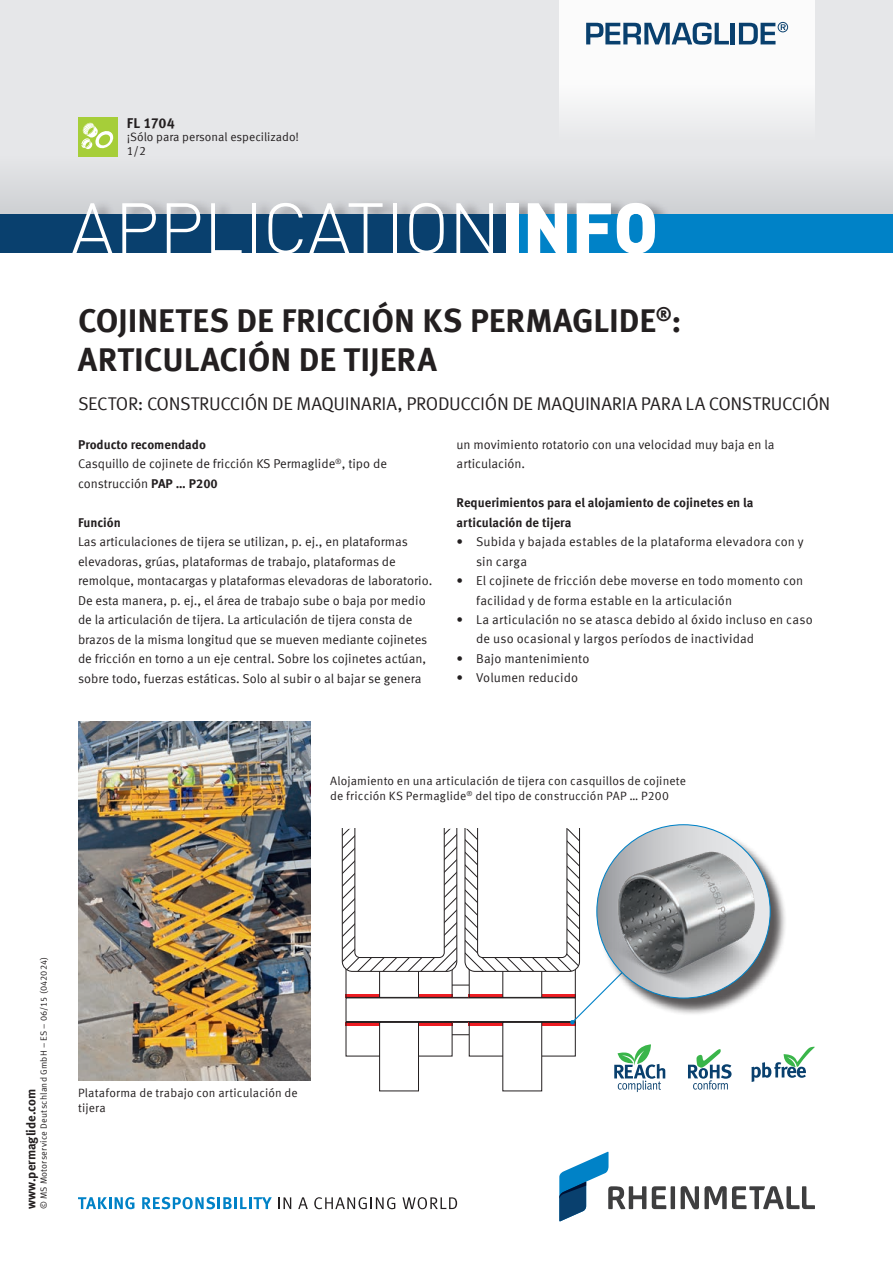
<style>
.page{position:relative;width:893px;height:1263px;background:#fff}
.page>*{position:absolute;margin:0;border:0;box-sizing:border-box;transform-origin:0 0}
.t1{font:300 70.5px "DIN Pro";color:#fff}
.t2{font:700 33px/39px "Meta Offc Pro";color:#231f20}
.t3{font:18.3px "Meta Offc Pro Norm";letter-spacing:-.02em;color:#231f20}
.t4{font:700 14.25px "Meta Offc Pro";letter-spacing:-.005em;color:#231f20}
.t5{font:12.75px/19.5px "Meta Offc Pro Norm";color:#231f20}
.t6{font:700 12.75px/19.5px "Meta Offc Pro";color:#231f20}
.t7{font:12px/14.7px "Meta Offc Pro Norm";letter-spacing:.01em;color:#231f20}
.t8{font:9px "Meta Offc Pro Norm";letter-spacing:.025em;color:#231f20}
.s1{font-weight:900}
.s2{font-family:"Meta Offc Pro";font-weight:700}
</style>
<div class="page">
<div style="left:0;top:0;width:893px;height:224px;background:#e6e7e9"></div>
<div style="left:0;top:156px;width:893px;height:58px;background:#dcdde0"></div>
<div style="left:74px;top:198px;width:600px;height:16px;background:#231f20;opacity:.4"></div>
<div style="left:0;top:214px;width:893px;height:39px;background:#09406e"></div>
<div style="left:507px;top:214px;width:386px;height:39px;background:#0082c7"></div>
<div style="left:78px;top:117px;width:39px;height:39px;background:#a6ce39"></div>
<svg style="left:81px;top:122px;width:33px;height:28px"></svg>
<div style="left:559px;top:0;width:256px;height:142px;background:linear-gradient(to bottom,#fff,#edeeef)"></div>
<svg style="left:586px;top:22px;width:143px;height:23px;background:#89a3b8"></svg>
<hr style="left:731px;top:23px;width:4px;height:21px;background:#09406e">
<svg style="left:739px;top:22px;width:49px;height:22px"></svg>
<svg style="left:559px;top:1151px;width:256px;height:70px"></svg>
<svg style="left:78px;top:1197px;width:56px;height:12px"></svg>
<svg style="left:142px;top:1197px;width:130px;height:12px"></svg>
<svg style="left:278px;top:1197px;width:13px;height:12px"></svg>
<svg style="left:298px;top:1197px;width:10px;height:12px"></svg>
<svg style="left:314px;top:1197px;width:81px;height:12px"></svg>
<svg style="left:402px;top:1197px;width:55px;height:12px"></svg>
<img style="left:78px;top:721px;width:233px;height:359px">
<svg style="left:346px;top:994px;width:35px;height:4px"></svg>
<svg style="left:417px;top:994px;width:36px;height:4px"></svg>
<div style="left:379px;top:928px;width:40px;height:70px;border:1px solid #231f20"></div>
<svg style="left:342px;top:829px;width:115px;height:143px"></svg>
<div style="left:346px;top:997px;width:230px;height:25px;border:1px solid #231f20"></div>
<div style="left:444px;top:1021px;width:35px;height:14px;border:1px solid #231f20"></div>
<div style="left:444px;top:1022px;width:35px;height:13px;border:1px solid #231f20"></div>
<hr style="left:346px;top:1022px;width:35px;height:3px;background:#ee1d23">
<div style="left:346px;top:1022px;width:35px;height:34px;border:1px solid #231f20"></div>
<div style="left:469px;top:1022px;width:35px;height:34px;background:#fff"></div>
<div style="left:418px;top:1022px;width:34px;height:34px;background:#fff"></div>
<hr style="left:417px;top:1022px;width:36px;height:3px;background:#ee1d23">
<div style="left:417px;top:1022px;width:36px;height:34px;border:1px solid #231f20"></div>
<div style="left:540px;top:1022px;width:36px;height:34px;border:1px solid #231f20"></div>
<div style="left:379px;top:1022px;width:40px;height:69px;border:1px solid #231f20"></div>
<div style="left:502px;top:1022px;width:40px;height:69px;border:1px solid #231f20"></div>
<svg style="left:688px;top:1049px;width:43px;height:40px"></svg>
<svg style="left:751px;top:1047px;width:64px;height:35px"></svg>
<svg style="left:614px;top:1044px;width:51px;height:48px"></svg>
<svg style="left:465px;top:829px;width:133px;height:196px"></svg>
<div style="left:598px;top:826px;width:190px;height:189px;background:#231f20;opacity:.75"></div>
<img style="left:597px;top:834px;width:173px;height:164px">
<p class="t4" style="left:127px;top:112px;width:50px">FL 1704</p>
<p class="t7" style="left:127px;top:143px;width:21px">1/2</p>
<p class="t7" style="left:127px;top:129px;width:174px">¡Sólo para personal especilizado!</p>
<h1 class="t1" style="left:71px;top:175px;width:589px">APPLICATION<span class="s1">INFO</span></h1>
<h2 class="t2" style="left:78px;top:298px;width:605px">COJINETES DE FRICCIÓN KS PERMAGLIDE<sup>®</sup>:<br>ARTICULACIÓN DE TIJERA</h2>
<h3 class="t3" style="left:78px;top:389px;width:754px">SECTOR: CONSTRUCCIÓN DE MAQUINARIA, PRODUCCIÓN DE MAQUINARIA PARA LA CONSTRUCCIÓN</h3>
<p class="t6" style="left:78px;top:434px;width:129px">Producto recomendado</p>
<p class="t5" style="left:78px;top:453px;width:311px">Casquillo de cojinete de fricción KS Permaglide<sup>®</sup>, tipo de construcción <span class="s2">PAP … P200</span></p>
<p class="t6" style="left:78px;top:512px;width:44px">Función</p>
<p class="t5" style="left:78px;top:531px;width:356px">Las articulaciones de tijera se utilizan, p. ej., en plataformas elevadoras, grúas, plataformas de trabajo, plataformas de remolque, montacargas y plataformas elevadoras de laboratorio.<br>De esta manera, p. ej., el área de trabajo sube o baja por medio de la articulación de tijera. La articulación de tijera consta de brazos de la misma longitud que se mueven mediante cojinetes de fricción en torno a un eje central. Sobre los cojinetes actúan, sobre todo, fuerzas estáticas. Solo al subir o al bajar se genera</p>
<p class="t5" style="left:457px;top:433px;width:319px">un movimiento rotatorio con una velocidad muy baja en la articulación.</p>
<p class="t6" style="left:457px;top:492px;width:298px">Requerimientos para el alojamiento de cojinetes en la articulación de tijera</p>
<p class="t5" style="left:476px;top:531px;width:329px;text-indent:-19px">• Subida y bajada estables de la plataforma elevadora con y sin carga</p>
<p class="t5" style="left:476px;top:570px;width:329px;text-indent:-19px">• El cojinete de fricción debe moverse en todo momento con facilidad y de forma estable en la articulación</p>
<p class="t5" style="left:476px;top:609px;width:338px;text-indent:-19px">• La articulación no se atasca debido al óxido incluso en caso de uso ocasional y largos períodos de inactividad</p>
<p class="t5" style="left:457px;top:648px;width:134px">• Bajo mantenimiento</p>
<p class="t5" style="left:457px;top:667px;width:123px">• Volumen reducido</p>
<p class="t7" style="left:330px;top:773px;width:357px">Alojamiento en una articulación de tijera con casquillos de cojinete de fricción KS Permaglide<sup>®</sup> del tipo de construcción PAP … P200</p>
<p class="t8" style="left:37px;top:1209px;width:254px;rotate:-90deg">© MS Motorservice Deutschland GmbH – ES – 06/15 (042024)</p>
<p class="t6" style="left:21px;top:1209px;width:122px;rotate:-90deg">www.permaglide.com</p>
<p class="t7" style="left:78px;top:1085px;width:221px">Plataforma de trabajo con articulación de tijera</p>
</div>
